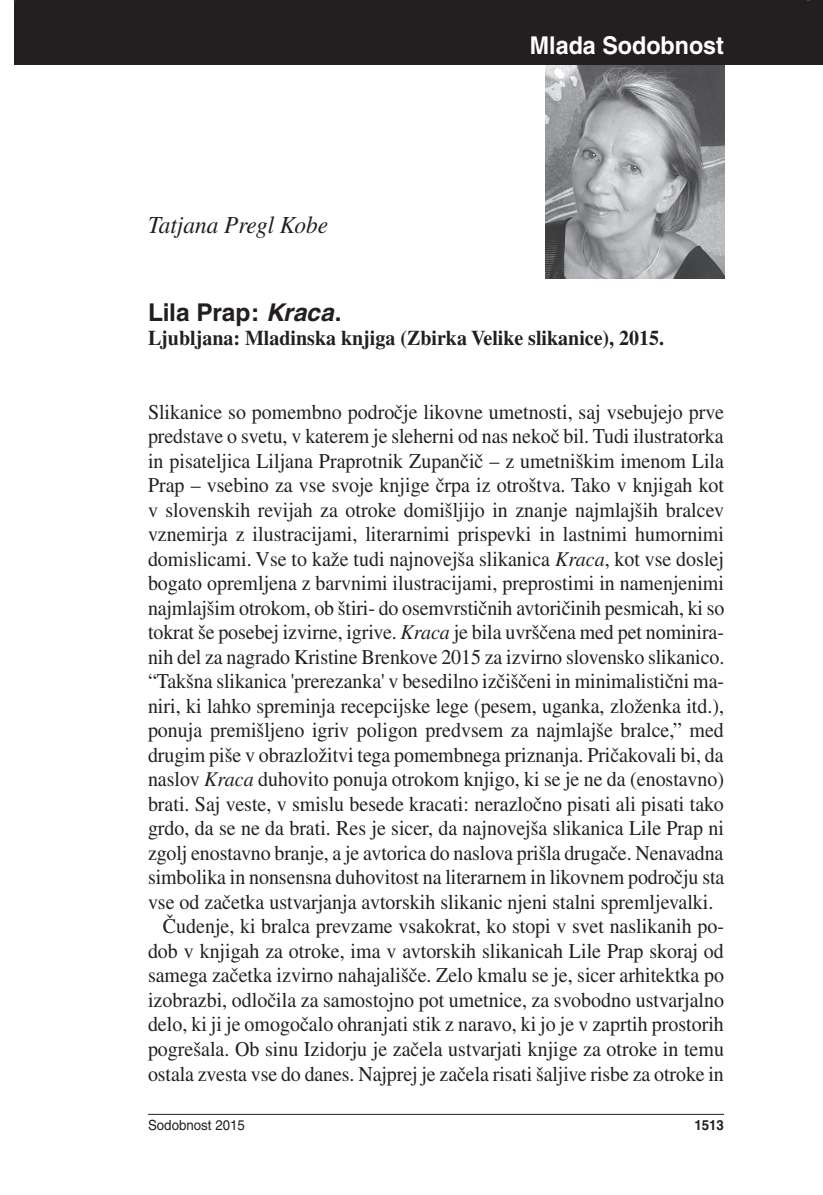
<style>
.page{position:relative;width:823px;height:1195px;background:#fff}
.page>*{position:absolute;margin:0;border:0;box-sizing:border-box;transform-origin:0 0}
.t1{font:italic 24.5px "SS Times";color:#231f20;scale:.95 1}
.t2{font:700 24.5px "SS Helvetica";letter-spacing:-.005em;color:#231f20}
.t3{font:700 24.5px "SS Helvetica";color:#fff;scale:.95 1}
.t4{font:21px "SS Times";color:#231f20;scale:.95 1}
.t5{font:700 21px "SS Times";color:#231f20;scale:.95 1}
.t6{font:14px "SS Helvetica";color:#231f20;scale:.95 1}
.t7{font:700 14px "SS Helvetica";color:#231f20;scale:.95 1}
.s1{font-style:italic}
</style>
<div class="page">
<img style="left:545px;top:65px;width:178px;height:213px">
<div style="left:14px;top:0;width:808px;height:65px;background:#231f20"></div>
<hr style="left:148px;top:1114px;width:575px;height:1px;background:#231f20">
<p class="t1" style="left:148px;top:211px;width:191px">Tatjana Pregl Kobe</p>
<p class="t3" style="left:529px;top:30px;width:206px">Mlada Sodobnost</p>
<p class="t2" style="left:148px;top:297px;width:195px">Lila Prap: <span class="s1">Kraca</span>.</p>
<p class="t5" style="left:148px;top:326px;width:544px">Ljubljana: Mladinska knjiga (Zbirka Velike slikanice), 2015.</p>
<p class="t4" style="left:148px;top:400px;width:607px">Slikanice so pomembno podro~je likovne umetnosti, saj vsebujejo prve</p>
<p class="t4" style="left:148px;top:424px;width:607px">predstave o svetu, v katerem je sleherni od nas neko~ bil. Tudi ilustratorka</p>
<p class="t4" style="left:148px;top:449px;width:607px">in pisateljica Liljana Praprotnik Zupan~i~ – z umetni{kim imenom Lila</p>
<p class="t4" style="left:148px;top:473px;width:607px">Prap – vsebino za vse svoje knjige ~rpa iz otro{tva. Tako v knjigah kot</p>
<p class="t4" style="left:148px;top:498px;width:607px">v slovenskih revijah za otroke domi{ljijo in znanje najmlaj{ih bralcev</p>
<p class="t4" style="left:148px;top:522px;width:607px">vznemirja z ilustracijami, literarnimi prispevki in lastnimi humornimi</p>
<p class="t4" style="left:148px;top:547px;width:607px">domislicami. Vse to ka`e tudi najnovej{a slikanica <span class="s1">Kraca</span>, kot vse doslej</p>
<p class="t4" style="left:148px;top:571px;width:607px">bogato opremljena z barvnimi ilustracijami, preprostimi in namenjenimi</p>
<p class="t4" style="left:148px;top:596px;width:608px">najmlaj{im otrokom, ob {tiri- do osemvrsti~nih avtori~inih pesmicah, ki so</p>
<p class="t4" style="left:148px;top:620px;width:607px">tokrat {e posebej izvirne, igrive. <span class="s1">Kraca</span> je bila uvr{~ena med pet nominira-</p>
<p class="t4" style="left:148px;top:645px;width:608px">nih del za nagrado Kristine Brenkove 2015 za izvirno slovensko slikanico.</p>
<p class="t4" style="left:148px;top:669px;width:607px">“Tak{na slikanica 'prerezanka' v besedilno iz~i{~eni in minimalisti~ni ma-</p>
<p class="t4" style="left:148px;top:694px;width:607px">niri, ki lahko spreminja recepcijske lege (pesem, uganka, zlo`enka itd.),</p>
<p class="t4" style="left:148px;top:718px;width:607px">ponuja premi{ljeno igriv poligon predvsem za najmlaj{e bralce,” med</p>
<p class="t4" style="left:148px;top:743px;width:607px">drugim pi{e v obrazlo`itvi tega pomembnega priznanja. Pri~akovali bi, da</p>
<p class="t4" style="left:148px;top:767px;width:607px">naslov <span class="s1">Kraca</span> duhovito ponuja otrokom knjigo, ki se je ne da (enostavno)</p>
<p class="t4" style="left:148px;top:792px;width:607px">brati. Saj veste, v smislu besede kracati: nerazlo~no pisati ali pisati tako</p>
<p class="t4" style="left:148px;top:816px;width:607px">grdo, da se ne da brati. Res je sicer, da najnovej{a slikanica Lile Prap ni</p>
<p class="t4" style="left:148px;top:841px;width:607px">zgolj enostavno branje, a je avtorica do naslova pri{la druga~e. Nenavadna</p>
<p class="t4" style="left:148px;top:865px;width:608px">simbolika in nonsensna duhovitost na literarnem in likovnem podro~ju sta</p>
<p class="t4" style="left:148px;top:890px;width:596px">vse od za~etka ustvarjanja avtorskih slikanic njeni stalni spremljevalki.</p>
<p class="t4" style="left:163px;top:914px;width:592px">^udenje, ki bralca prevzame vsakokrat, ko stopi v svet naslikanih po-</p>
<p class="t4" style="left:148px;top:939px;width:607px">dob v knjigah za otroke, ima v avtorskih slikanicah Lile Prap skoraj od</p>
<p class="t4" style="left:148px;top:963px;width:607px">samega za~etka izvirno nahajali{~e. Zelo kmalu se je, sicer arhitektka po</p>
<p class="t4" style="left:148px;top:988px;width:607px">izobrazbi, odlo~ila za samostojno pot umetnice, za svobodno ustvarjalno</p>
<p class="t4" style="left:148px;top:1012px;width:607px">delo, ki ji je omogo~alo ohranjati stik z naravo, ki jo je v zaprtih prostorih</p>
<p class="t4" style="left:148px;top:1037px;width:607px">pogre{ala. Ob sinu Izidorju je za~ela ustvarjati knjige za otroke in temu</p>
<p class="t4" style="left:148px;top:1062px;width:607px">ostala zvesta vse do danes. Najprej je za~ela risati {aljive risbe za otroke in</p>
<p class="t6" style="left:148px;top:1117px;width:103px">Sodobnost 2015</p>
<p class="t7" style="left:694px;top:1116px;width:33px">1513</p>
</div>
